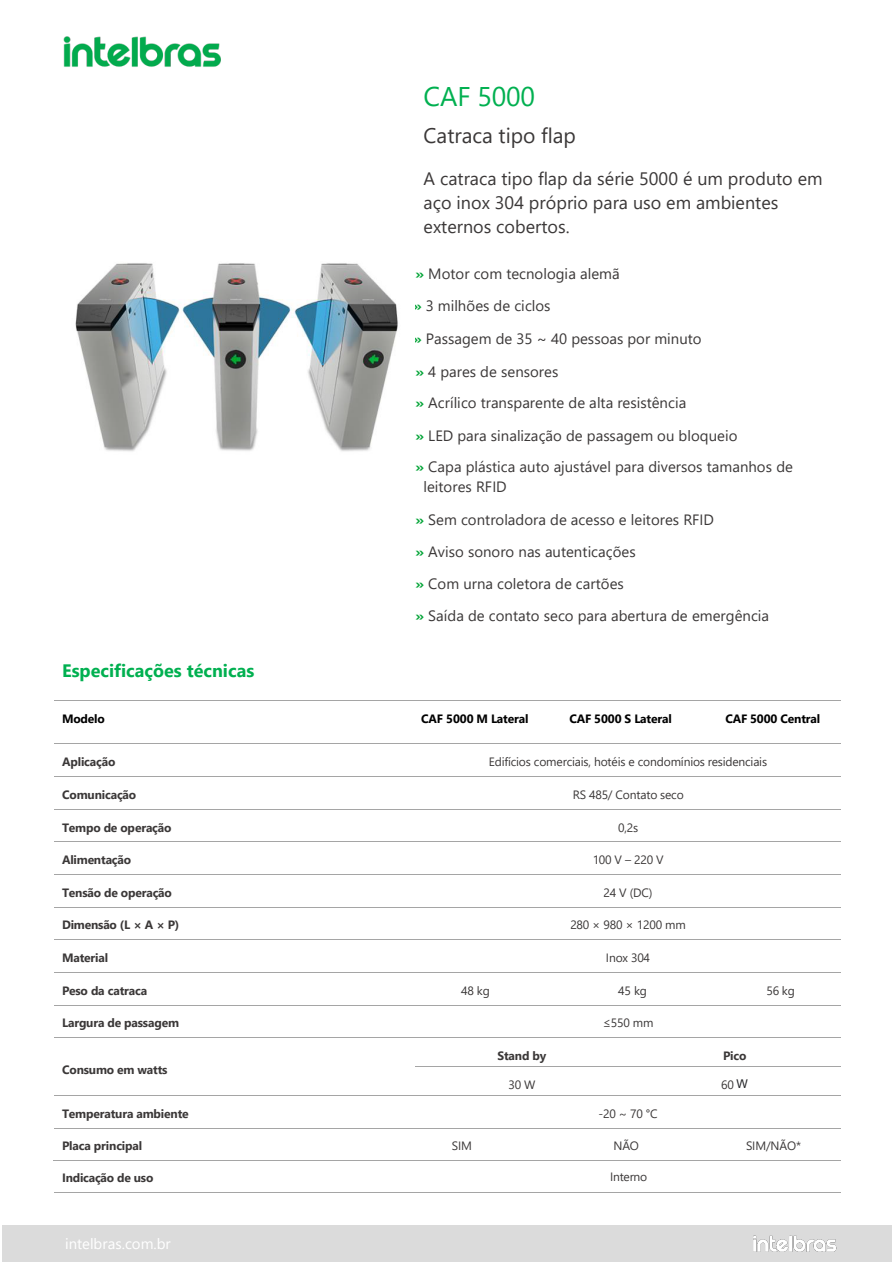
<style>
.page{position:relative;width:893px;height:1263px;background:#fff}
.page>*{position:absolute;margin:0;border:0;box-sizing:border-box;transform-origin:0 0}
.t1{font:27px "Segoe UI";letter-spacing:-.005em;color:#00b050}
.t2{font:21px "Segoe UI";color:#3b3838}
.t3{font:18px/24px "Segoe UI";color:#3b3838}
.t4{font:700 18px "Segoe UI";color:#00b050}
.t5{font:15px/32.2px "Segoe UI";color:#3b3838}
.t6{font:15px "Segoe UI";color:#fff}
.t7{font:700 12px "Segoe UI";letter-spacing:-.015em;color:#3b3838}
.t8{font:12px "Segoe UI";letter-spacing:-.015em;color:#3b3838}
.t9{font:700 12px "Segoe UI";letter-spacing:-.015em;color:#000}
.s1{font-weight:700;color:#00a335}
.s2{font-family:"Arial";color:#202124}
</style>
<div class="page">
<img style="left:63px;top:36px;width:158px;height:31px">
<div style="left:2px;top:1225px;width:890px;height:36px;background:#dbdbdb"></div>
<img style="left:753px;top:1235px;width:84px;height:17px">
<hr style="left:54px;top:700px;width:787px;height:1px;background:#a5a5a5">
<hr style="left:54px;top:744px;width:362px;height:1px;background:#a5a5a5">
<hr style="left:416px;top:744px;width:425px;height:1px;background:#a5a5a5">
<hr style="left:54px;top:776px;width:362px;height:1px;background:#a5a5a5">
<hr style="left:416px;top:776px;width:425px;height:1px;background:#a5a5a5">
<hr style="left:54px;top:809px;width:362px;height:1px;background:#a5a5a5">
<hr style="left:416px;top:809px;width:425px;height:1px;background:#a5a5a5">
<hr style="left:54px;top:841px;width:362px;height:1px;background:#a5a5a5">
<hr style="left:416px;top:841px;width:425px;height:1px;background:#a5a5a5">
<hr style="left:54px;top:874px;width:362px;height:1px;background:#a5a5a5">
<hr style="left:416px;top:874px;width:425px;height:1px;background:#a5a5a5">
<hr style="left:54px;top:907px;width:362px;height:1px;background:#a5a5a5">
<hr style="left:416px;top:907px;width:425px;height:1px;background:#a5a5a5">
<hr style="left:54px;top:939px;width:362px;height:1px;background:#a5a5a5">
<hr style="left:416px;top:939px;width:425px;height:1px;background:#a5a5a5">
<hr style="left:54px;top:972px;width:362px;height:1px;background:#a5a5a5">
<hr style="left:416px;top:972px;width:425px;height:1px;background:#a5a5a5">
<hr style="left:54px;top:1005px;width:362px;height:1px;background:#a5a5a5">
<hr style="left:416px;top:1005px;width:425px;height:1px;background:#a5a5a5">
<hr style="left:54px;top:1037px;width:362px;height:1px;background:#a5a5a5">
<hr style="left:416px;top:1037px;width:212px;height:1px;background:#a5a5a5">
<hr style="left:629px;top:1037px;width:212px;height:1px;background:#a5a5a5">
<hr style="left:416px;top:1066px;width:212px;height:1px;background:#a5a5a5">
<hr style="left:629px;top:1066px;width:212px;height:1px;background:#a5a5a5">
<hr style="left:54px;top:1095px;width:362px;height:1px;background:#a5a5a5">
<hr style="left:416px;top:1095px;width:212px;height:1px;background:#a5a5a5">
<hr style="left:629px;top:1095px;width:212px;height:1px;background:#a5a5a5">
<hr style="left:54px;top:1128px;width:362px;height:1px;background:#a5a5a5">
<hr style="left:416px;top:1128px;width:425px;height:1px;background:#a5a5a5">
<hr style="left:54px;top:1192px;width:362px;height:1px;background:#a5a5a5">
<hr style="left:416px;top:1192px;width:425px;height:1px;background:#a5a5a5">
<hr style="left:53px;top:1160px;width:363px;height:1px;background:#a5a5a5">
<hr style="left:415px;top:1160px;width:426px;height:1px;background:#a5a5a5">
<img style="left:75px;top:263px;width:323px;height:189px">
<h1 class="t1" style="left:424px;top:71px;width:113px">CAF 5000</h1>
<h2 class="t2" style="left:424px;top:116px;width:154px">Catraca tipo flap</h2>
<p class="t3" style="left:424px;top:165px;width:400px">A catraca tipo flap da série 5000 é um produto em aço inox 304 próprio para uso em ambientes externos cobertos.</p>
<p class="t5" style="left:413px;top:256px;width:381px"><span class="s1">»</span> Motor com tecnologia alemã<br><span class="s1">»</span> 3 milhões de ciclos<br><span class="s1">»</span> Passagem de 35 ~ 40 pessoas por minuto<br><span class="s1">»</span> 4 pares de sensores<br><span class="s1">»</span> Acrílico transparente de alta resistência<br><span class="s1">»</span> LED para sinalização de passagem ou bloqueio<br><span class="s1">»</span> Capa plástica auto ajustável para diversos tamanhos de</p>
<p class="t5" style="left:416px;top:470px;width:355px;text-indent:8px">leitores RFID<br><span class="s1">»</span> Sem controladora de acesso e leitores RFID<br><span class="s1">»</span> Aviso sonoro nas autenticações<br><span class="s1">»</span> Com urna coletora de cartões<br><span class="s1">»</span> Saída de contato seco para abertura de emergência</p>
<p class="t4" style="left:62px;top:654px;width:194px">Especificações técnicas</p>
<p class="t9" style="left:62px;top:707px;width:44px">Modelo</p>
<p class="t9" style="left:421px;top:707px;width:109px">CAF 5000 M Lateral</p>
<p class="t9" style="left:569px;top:707px;width:104px">CAF 5000 S Lateral</p>
<p class="t9" style="left:726px;top:707px;width:96px">CAF 5000 Central</p>
<p class="t7" style="left:62px;top:751px;width:55px">Aplicação</p>
<p class="t8" style="left:489px;top:751px;width:280px">Edifícios comerciais, hotéis e condomínios residenciais</p>
<p class="t7" style="left:62px;top:783px;width:76px">Comunicação</p>
<p class="t8" style="left:573px;top:783px;width:113px">RS 485/ Contato seco</p>
<p class="t7" style="left:62px;top:816px;width:111px">Tempo de operação</p>
<p class="t8" style="left:618px;top:816px;width:22px">0,2s</p>
<p class="t7" style="left:62px;top:849px;width:71px">Alimentação</p>
<p class="t8" style="left:593px;top:849px;width:72px">100 V – 220 V</p>
<p class="t7" style="left:62px;top:881px;width:111px">Tensão de operação</p>
<p class="t8" style="left:604px;top:881px;width:50px">24 V (DC)</p>
<p class="t7" style="left:62px;top:914px;width:119px">Dimensão (L × A × P)</p>
<p class="t8" style="left:570px;top:914px;width:117px">280 × 980 × 1200 mm</p>
<p class="t7" style="left:62px;top:946px;width:48px">Material</p>
<p class="t8" style="left:606px;top:946px;width:46px">Inox 304</p>
<p class="t7" style="left:62px;top:979px;width:87px">Peso da catraca</p>
<p class="t8" style="left:461px;top:979px;width:30px">48 kg</p>
<p class="t8" style="left:618px;top:979px;width:30px">45 kg</p>
<p class="t8" style="left:766px;top:979px;width:30px">56 kg</p>
<p class="t7" style="left:62px;top:1012px;width:118px">Largura de passagem</p>
<p class="t8" style="left:603px;top:1012px;width:52px">≤550 mm</p>
<p class="t7" style="left:62px;top:1059px;width:107px">Consumo em watts</p>
<p class="t7" style="left:497px;top:1044px;width:50px">Stand by</p>
<p class="t7" style="left:723px;top:1044px;width:25px">Pico</p>
<p class="t8" style="left:508px;top:1073px;width:28px">30 W</p>
<p class="t8" style="left:721px;top:1073px;width:28px">60 <span class="s2">W</span></p>
<p class="t7" style="left:62px;top:1102px;width:128px">Temperatura ambiente</p>
<p class="t8" style="left:599px;top:1102px;width:61px">-20 ~ 70 °C</p>
<p class="t7" style="left:62px;top:1135px;width:82px">Placa principal</p>
<p class="t8" style="left:452px;top:1135px;width:22px">SIM</p>
<p class="t8" style="left:614px;top:1135px;width:27px">NÃO</p>
<p class="t8" style="left:746px;top:1135px;width:57px">SIM/NÃO*</p>
<p class="t7" style="left:62px;top:1167px;width:93px">Indicação de uso</p>
<p class="t8" style="left:610px;top:1165px;width:39px">Interno</p>
<p class="t6" style="left:65px;top:1230px;width:107px">intelbras.com.br</p>
</div>
